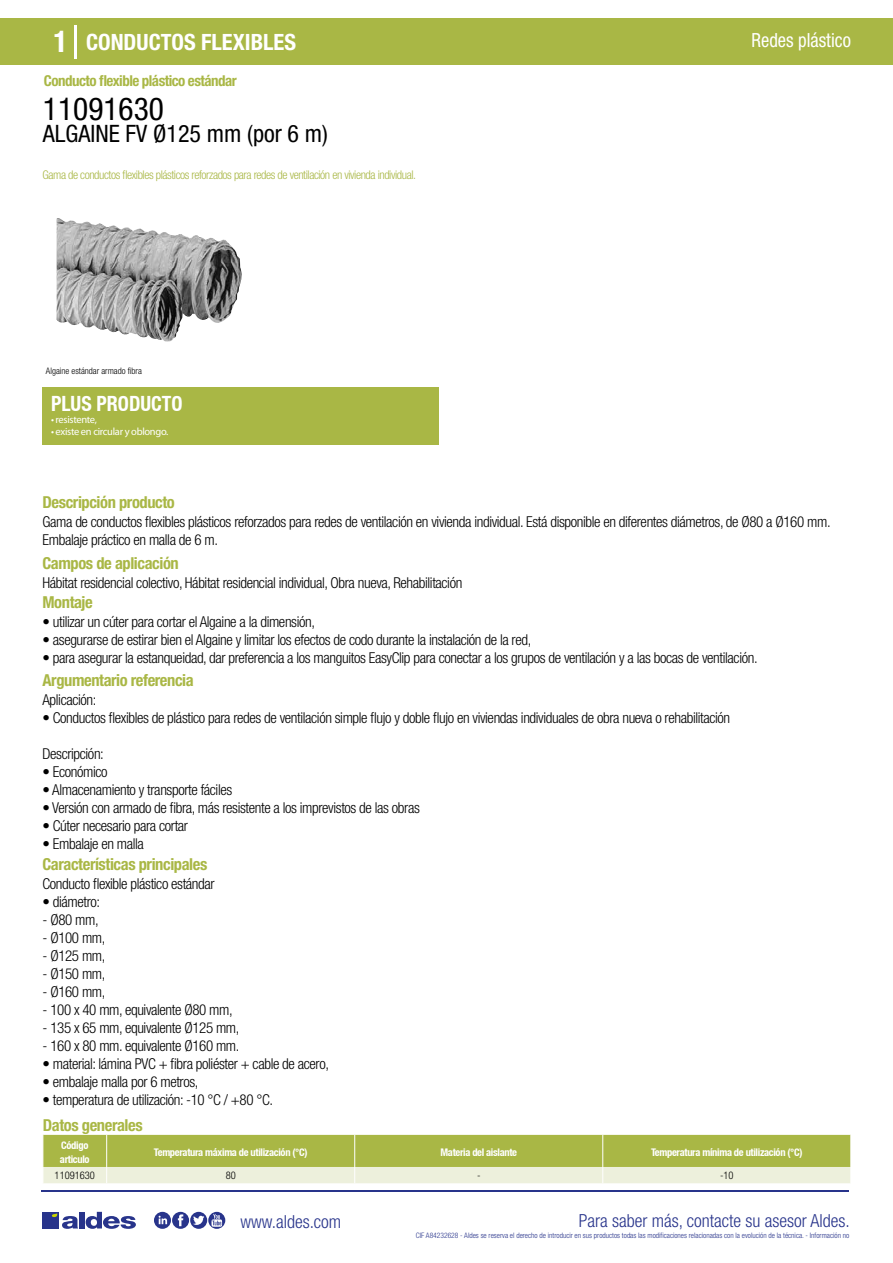
<style>
.page{position:relative;width:893px;height:1263px;background:#fff}
.page>*{position:absolute;margin:0;border:0;box-sizing:border-box;transform-origin:0 0}
.t1{font:condensed 31.5px "Helvetica Neue LT Std";color:#000}
.t2{font:condensed 24px "Helvetica Neue LT Std";color:#000}
.t3{font:700 condensed 22.5px "Helvetica Neue LT Std";color:#fff}
.t4{font:700 condensed 21px "Helvetica Neue";color:#fff;scale:.95 1}
.t5{font:condensed 19.5px "Helvetica Neue LT Std";color:#fff;scale:.95 1}
.t6{font:300 condensed 18px "Helvetica Neue";color:#28348b}
.t7{font:700 condensed 16.5px "Helvetica Neue LT Std";letter-spacing:-.025em;color:#a9b745}
.t8{font:300 condensed 15px/18px "Helvetica Neue LT Std";letter-spacing:-.025em;color:#000}
.t9{font:700 condensed 15px "Helvetica Neue LT Std";letter-spacing:-.035em;color:#a9b745}
.t10{font:300 condensed 12px "Helvetica Neue LT Std";letter-spacing:-.035em;color:#a9b745}
.t11{font:700 condensed 10.5px/13.5px "Helvetica Neue";letter-spacing:-.03em;color:#fff}
.t12{font:10.5px "Myriad Pro";letter-spacing:-.03em;color:#fff}
.t13{font:300 condensed 10.5px "Helvetica Neue";color:#000}
.t14{font:300 condensed 9px "Helvetica Neue";color:#000}
.t15{font:300 condensed 7.5px "Helvetica Neue";color:#28348b}
.s1{font-size:30px}
</style>
<div class="page">
<div style="left:0;top:18px;width:893px;height:46px;background:#a9b745"></div>
<div style="left:43px;top:387px;width:396px;height:57px;background:#a9b745"></div>
<hr style="left:74px;top:25px;width:2px;height:33px;background:#fff">
<svg style="left:56px;top:218px;width:186px;height:124px"></svg>
<svg style="left:43px;top:1135px;width:808px;height:49px;background:#c1cb7a"></svg>
<hr style="left:41px;top:1190px;width:808px;height:1px;background:#28348b">
<svg style="left:154px;top:1212px;width:71px;height:17px"></svg>
<div style="left:42px;top:1212px;width:17px;height:16px;background:#28348b"></div>
<div style="left:79px;top:1212px;width:5px;height:16px;background:#28348b"></div>
<svg style="left:86px;top:1212px;width:50px;height:17px"></svg>
<svg style="left:52px;top:1213px;width:26px;height:16px"></svg>
<h3 class="t3" style="left:54px;top:28px;width:244px"><span class="s1">1</span> CONDUCTOS FLEXIBLES</h3>
<h3 class="t5" style="left:751px;top:29px;width:106px">Redes plástico</h3>
<p class="t9" style="left:44px;top:71px;width:194px">Conducto flexible plástico estándar</p>
<h1 class="t1" style="left:43px;top:91px;width:122px">11091630</h1>
<h2 class="t2" style="left:43px;top:120px;width:287px">ALGAINE FV Ø125 mm (por 6 m)</h2>
<p class="t10" style="left:43px;top:167px;width:375px">Gama de conductos flexibles plásticos reforzados para redes de ventilación en vivienda individual.</p>
<p class="t14" style="left:46px;top:365px;width:97px">Algaine estándar armado fibra</p>
<h3 class="t4" style="left:51px;top:391px;width:140px">PLUS PRODUCTO</h3>
<p class="t12" style="left:51px;top:413px;width:47px">• resistente,</p>
<p class="t12" style="left:51px;top:425px;width:119px">• existe en circular y oblongo.</p>
<p class="t7" style="left:43px;top:492px;width:134px">Descripción producto</p>
<p class="t8" style="left:43px;top:513px;width:790px">Gama de conductos flexibles plásticos reforzados para redes de ventilación en vivienda individual. Está disponible en diferentes diámetros, de Ø80 a Ø160 mm.<br>Embalaje práctico en malla de 6 m.</p>
<p class="t8" style="left:43px;top:573px;width:421px">Hábitat residencial colectivo, Hábitat residencial individual, Obra nueva, Rehabilitación</p>
<p class="t8" style="left:43px;top:613px;width:274px">• utilizar un cúter para cortar el Algaine a la dimensión,</p>
<p class="t8" style="left:43px;top:631px;width:490px">• asegurarse de estirar bien el Algaine y limitar los efectos de codo durante la instalación de la red,</p>
<p class="t8" style="left:43px;top:649px;width:717px">• para asegurar la estanqueidad, dar preferencia a los manguitos EasyClip para conectar a los grupos de ventilación y a las bocas de ventilación.</p>
<p class="t7" style="left:43px;top:553px;width:138px">Campos de aplicación</p>
<p class="t7" style="left:43px;top:592px;width:52px">Montaje</p>
<p class="t7" style="left:43px;top:670px;width:153px">Argumentario referencia</p>
<p class="t8" style="left:43px;top:691px;width:55px">Aplicación:</p>
<p class="t8" style="left:43px;top:709px;width:689px">• Conductos flexibles de plástico para redes de ventilación simple flujo y doble flujo en viviendas individuales de obra nueva o rehabilitación</p>
<p class="t8" style="left:43px;top:745px;width:63px">Descripción:</p>
<p class="t8" style="left:43px;top:763px;width:67px">• Económico</p>
<p class="t8" style="left:43px;top:781px;width:191px">• Almacenamiento y transporte fáciles</p>
<p class="t8" style="left:43px;top:799px;width:379px">• Versión con armado de fibra, más resistente a los imprevistos de las obras</p>
<p class="t8" style="left:43px;top:817px;width:147px">• Cúter necesario para cortar</p>
<p class="t8" style="left:43px;top:835px;width:103px">• Embalaje en malla</p>
<p class="t7" style="left:43px;top:854px;width:166px">Características principales</p>
<p class="t8" style="left:43px;top:875px;width:174px">Conducto flexible plástico estándar</p>
<p class="t8" style="left:43px;top:893px;width:59px">• diámetro:</p>
<p class="t8" style="left:43px;top:911px;width:58px">- Ø80 mm,</p>
<p class="t8" style="left:43px;top:929px;width:64px">- Ø100 mm,</p>
<p class="t8" style="left:43px;top:947px;width:64px">- Ø125 mm,</p>
<p class="t8" style="left:43px;top:965px;width:64px">- Ø150 mm,</p>
<p class="t8" style="left:43px;top:983px;width:64px">- Ø160 mm,</p>
<p class="t8" style="left:43px;top:1001px;width:192px">- 100 x 40 mm, equivalente Ø80 mm,</p>
<p class="t8" style="left:43px;top:1019px;width:198px">- 135 x 65 mm, equivalente Ø125 mm,</p>
<p class="t8" style="left:43px;top:1037px;width:198px">- 160 x 80 mm. equivalente Ø160 mm.</p>
<p class="t8" style="left:43px;top:1055px;width:288px">• material: lámina PVC + fibra poliéster + cable de acero,</p>
<p class="t8" style="left:43px;top:1073px;width:157px">• embalaje malla por 6 metros,</p>
<p class="t8" style="left:43px;top:1091px;width:232px">• temperatura de utilización: -10 °C / +80 °C.</p>
<p class="t7" style="left:43px;top:1115px;width:101px">Datos generales</p>
<p class="t11" style="left:60px;top:1138px;width:31px">Código articulo</p>
<p class="t11" style="left:154px;top:1145px;width:155px">Temperatura máxima de utilización (°C)</p>
<p class="t11" style="left:440px;top:1145px;width:78px">Materia del aislante</p>
<p class="t11" style="left:651px;top:1145px;width:153px">Temperatura mínima de utilización (°C)</p>
<p class="t13" style="left:55px;top:1170px;width:42px">11091630</p>
<p class="t13" style="left:226px;top:1170px;width:12px">80</p>
<p class="t13" style="left:477px;top:1170px;width:5px">-</p>
<p class="t13" style="left:720px;top:1170px;width:15px">-10</p>
<p class="t6" style="left:579px;top:1211px;width:272px">Para saber más, contacte su asesor Aldes.</p>
<p class="t15" style="left:416px;top:1230px;width:435px">CIF A84232628 - Aldes se reserva el derecho de introducir en sus productos todas las modificaciones relacionadas con la evolución de la técnica. - Información no</p>
<p class="t6" style="left:240px;top:1211px;width:102px">www.aldes.com</p>
</div>
